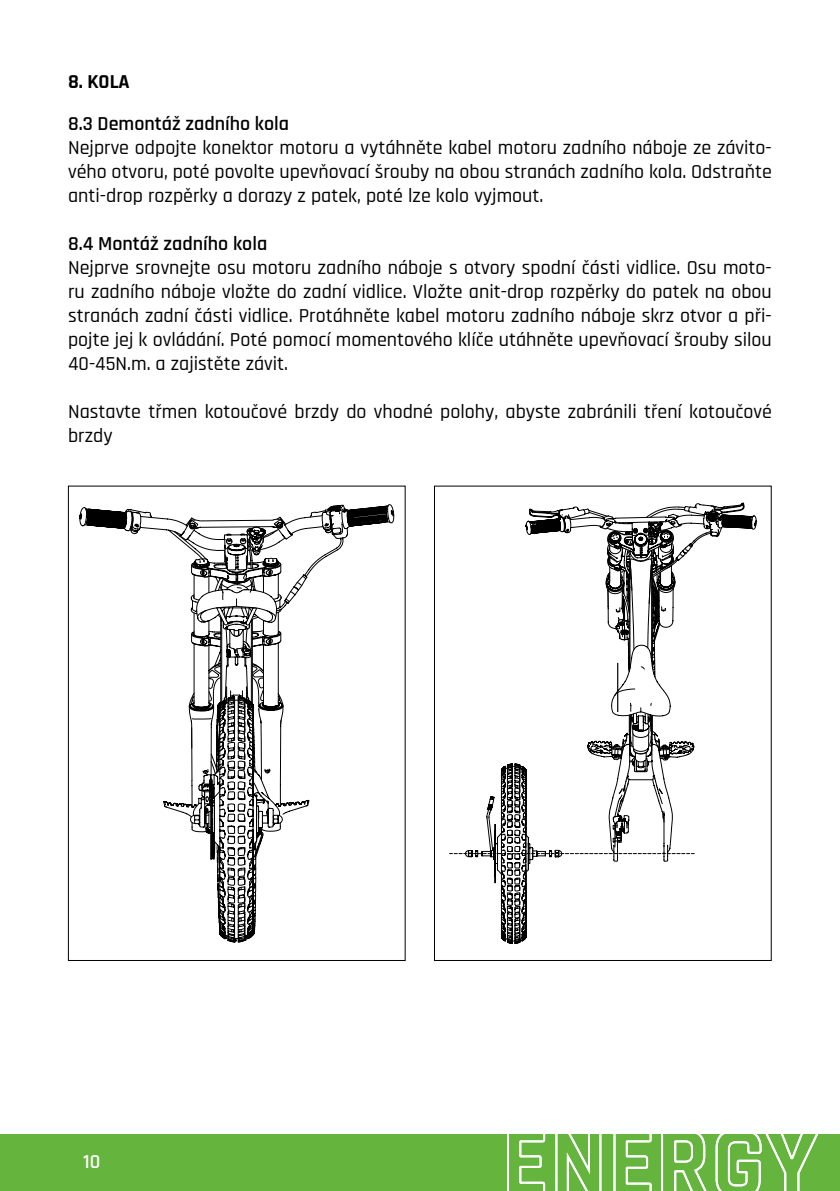
<style>
.page{position:relative;width:840px;height:1191px;background:#fff}
.page>*{position:absolute;margin:0;border:0;box-sizing:border-box;transform-origin:0 0}
.t1{font:500 20px/24px "Rajdhani";color:#000;text-align:justify}
.t2{font:600 20px "Rajdhani";color:#000}
.t3{font:700 20px "Rajdhani";color:#000}
.t4{font:600 20px "Rajdhani";color:#fff}
</style>
<div class="page">
<svg style="left:79px;top:504px;width:315px;height:438px"></svg>
<svg style="left:468px;top:502px;width:288px;height:442px"></svg>
<svg style="left:449px;top:522px;width:245px;height:335px"></svg>
<hr style="left:616px;top:663px;width:2px;height:49px;background:#000">
<div style="left:0;top:1134px;width:839px;height:57px;background:#64b43d"></div>
<svg style="left:507px;top:1134px;width:38px;height:57px"></svg>
<svg style="left:555px;top:1134px;width:47px;height:57px"></svg>
<svg style="left:613px;top:1134px;width:39px;height:57px"></svg>
<svg style="left:661px;top:1134px;width:45px;height:57px"></svg>
<svg style="left:715px;top:1134px;width:103px;height:57px"></svg>
<p class="t3" style="left:68px;top:69px;width:63px">8. KOLA</p>
<p class="t2" style="left:68px;top:112px;width:222px">8.3 Demontáž zadního kola</p>
<p class="t1" style="left:68px;top:137px;width:704px">Nejprve odpojte konektor motoru a vytáhněte kabel motoru zadního náboje ze závito&shy;vého otvoru, poté povolte upevňovací šrouby na obou stranách zadního kola. Odstraňte anti-drop rozpěrky a dorazy z patek, poté lze kolo vyjmout.</p>
<p class="t2" style="left:68px;top:232px;width:200px">8.4 Montáž zadního kola</p>
<p class="t1" style="left:68px;top:257px;width:704px">Nejprve srovnejte osu motoru zadního náboje s otvory spodní části vidlice. Osu moto&shy;ru zadního náboje vložte do zadní vidlice. Vložte anit-drop rozpěrky do patek na obou stranách zadní části vidlice. Protáhněte kabel motoru zadního náboje skrz otvor a při&shy;pojte jej k ovládání. Poté pomocí momentového klíče utáhněte upevňovací šrouby silou 40-45N.m. a zajistěte závit.</p>
<p class="t1" style="left:68px;top:401px;width:704px">Nastavte třmen kotoučové brzdy do vhodné polohy, abyste zabránili tření kotoučové brzdy</p>
<p class="t4" style="left:83px;top:1150px;width:19px">10</p>
</div>
